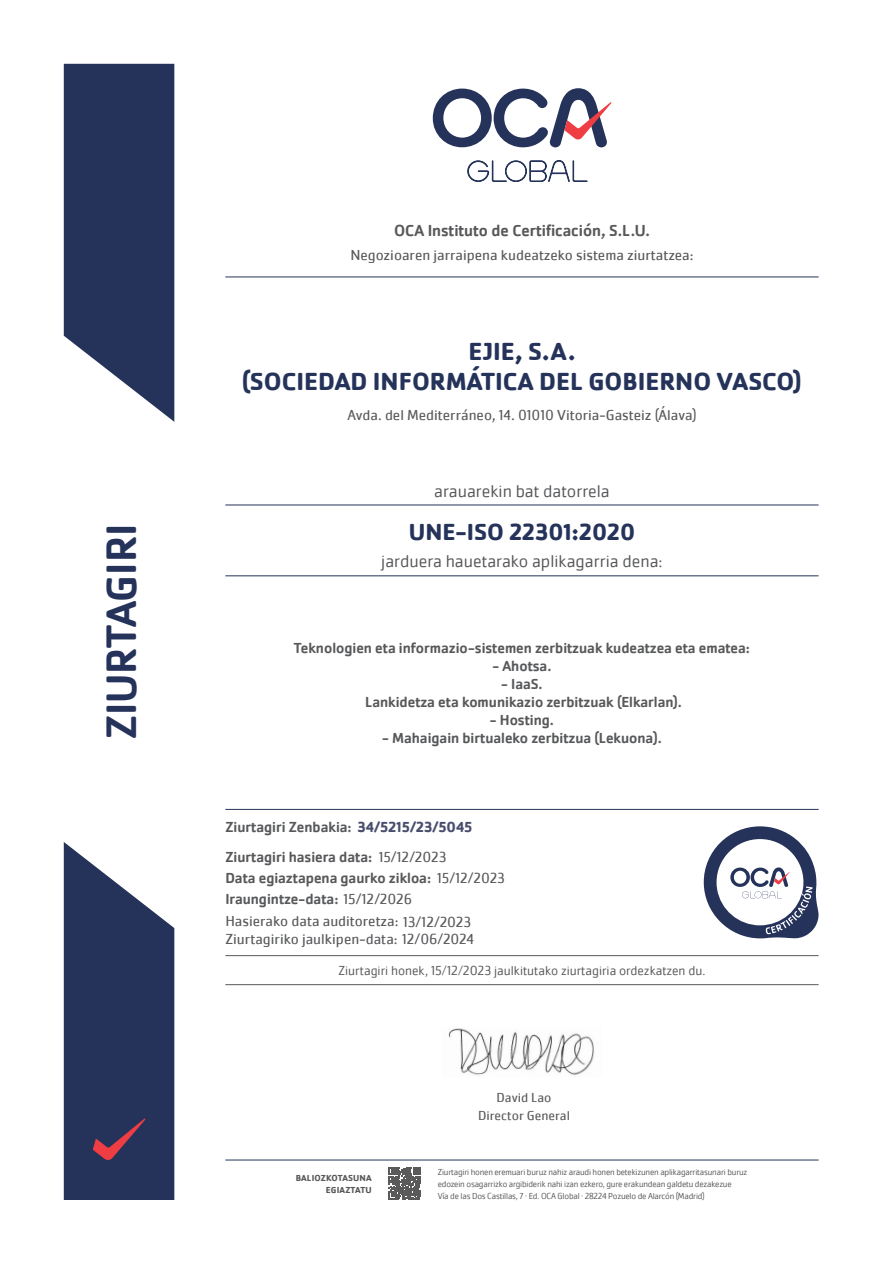
<style>
.page{position:relative;width:893px;height:1263px;background:#fff}
.page>*{position:absolute;margin:0;border:0;box-sizing:border-box;transform-origin:0 0}
.t1{font:500 43.95px "Cachet Pro";color:#25335a}
.t2{font:700 25.5px "Cachet Pro";color:#25335a}
.t3{font:700 24px "Cachet Pro";color:#25335a}
.t4{font:300 18px "Cachet Pro";color:#57585a}
.t5{font:500 16.5px "Cachet Pro";color:#57585a}
.t6{font:500 15px "Cachet Pro";color:#57585a}
.t7{font:15px "Cachet Pro";color:#57585a}
.t8{font:300 13.5px "Cachet Pro";color:#57585a}
.t9{font:13.5px "Cachet Pro";color:#57585a}
.t10{font:300 9px/12px "Cachet Pro";letter-spacing:-.02em;color:#57585a}
.t11{font:700 9px/12px "Cachet Pro";letter-spacing:.015em;color:#57585a;text-align:right}
.s1{font-weight:700;color:#494e6e}
.s2{font-weight:400}
</style>
<div class="page">
<svg style="left:64px;top:64px;width:110px;height:358px;background:#3f4b6d"></svg>
<svg style="left:64px;top:842px;width:110px;height:358px;background:#414b6d"></svg>
<svg style="left:433px;top:88px;width:179px;height:59px"></svg>
<svg style="left:467px;top:160px;width:121px;height:22px"></svg>
<hr style="left:225px;top:277px;width:594px;height:1px;background:#25335a">
<hr style="left:225px;top:575px;width:594px;height:1px;background:#25335a">
<hr style="left:225px;top:505px;width:594px;height:1px;background:#25335a">
<hr style="left:225px;top:1160px;width:594px;height:1px;background:#25335a">
<img style="left:448px;top:1028px;width:146px;height:47px">
<svg style="left:704px;top:826px;width:115px;height:112px"></svg>
<svg style="left:389px;top:1167px;width:32px;height:32px"></svg>
<hr style="left:225px;top:809px;width:594px;height:1px;background:#25335a">
<hr style="left:225px;top:955px;width:594px;height:1px;background:#57585a">
<hr style="left:225px;top:984px;width:594px;height:1px;background:#57585a">
<p class="t1" style="left:96px;top:739px;width:217px;rotate:-90deg">ZIURTAGIRI</p>
<p class="t5" style="left:394px;top:221px;width:257px">OCA Instituto de Certificación, S.L.U.</p>
<p class="t7" style="left:350px;top:246px;width:345px">Negozioaren jarraipena kudeatzeko sistema ziurtatzea:</p>
<p class="t2" style="left:469px;top:335px;width:108px">EJIE, S.A.</p>
<p class="t2" style="left:242px;top:366px;width:561px">(SOCIEDAD INFORMÁTICA DEL GOBIERNO VASCO)</p>
<p class="t7" style="left:347px;top:406px;width:351px">Avda. del Mediterráneo, 14. 01010 Vitoria-Gasteiz (Álava)</p>
<p class="t4" style="left:434px;top:480px;width:177px">arauarekin bat datorrela</p>
<p class="t3" style="left:409px;top:517px;width:228px">UNE-ISO 22301:2020</p>
<p class="t4" style="left:381px;top:550px;width:283px">jarduera hauetarako aplikagarria dena:</p>
<p class="t6" style="left:294px;top:639px;width:458px">Teknologien eta informazio-sistemen zerbitzuak kudeatzea eta ematea:</p>
<p class="t6" style="left:492px;top:657px;width:61px">- Ahotsa.</p>
<p class="t6" style="left:501px;top:675px;width:43px">- IaaS.</p>
<p class="t6" style="left:365px;top:693px;width:318px">Lankidetza eta komunikazio zerbitzuak (Elkarlan).</p>
<p class="t6" style="left:490px;top:711px;width:66px">- Hosting.</p>
<p class="t6" style="left:382px;top:729px;width:281px">- Mahaigain birtualeko zerbitzua (Lekuona).</p>
<p class="t6" style="left:225px;top:818px;width:249px">Ziurtagiri Zenbakia: <span class="s1">34/5215/23/5045</span></p>
<p class="t6" style="left:225px;top:848px;width:223px">Ziurtagiri hasiera data: <span class="s2">15/12/2023</span></p>
<p class="t6" style="left:225px;top:869px;width:281px">Data egiaztapena gaurko zikloa: <span class="s2">15/12/2023</span></p>
<p class="t6" style="left:225px;top:890px;width:188px">Iraungintze-data: <span class="s2">15/12/2026</span></p>
<p class="t7" style="left:225px;top:912px;width:175px">Hasierako data auditoretza:</p>
<p class="t7" style="left:225px;top:930px;width:250px">Ziurtagiriko jaulkipen-data: 12/06/2024</p>
<p class="t8" style="left:339px;top:963px;width:368px">Ziurtagiri honek, 15/12/2023 jaulkitutako ziurtagiria ordezkatzen du.</p>
<p class="t7" style="left:403px;top:913px;width:70px">13/12/2023</p>
<p class="t9" style="left:497px;top:1090px;width:56px">David Lao</p>
<p class="t11" style="left:296px;top:1171px;width:77px">BALIOZKOTASUNA<br>EGIAZTATU</p>
<p class="t9" style="left:478px;top:1107px;width:93px">Director General</p>
<p class="t10" style="left:438px;top:1166px;width:311px">Ziurtagiri honen eremuari buruz nahiz araudi honen betekizunen aplikagarritasunari buruz edozein osagarrizko argibiderik nahi izan ezkero, gure erakundean galdetu dezakezue</p>
<p class="t10" style="left:438px;top:1190px;width:268px">Vía de las Dos Castillas, 7 · Ed. OCA Global · 28224 Pozuelo de Alarcón (Madrid)</p>
</div>
